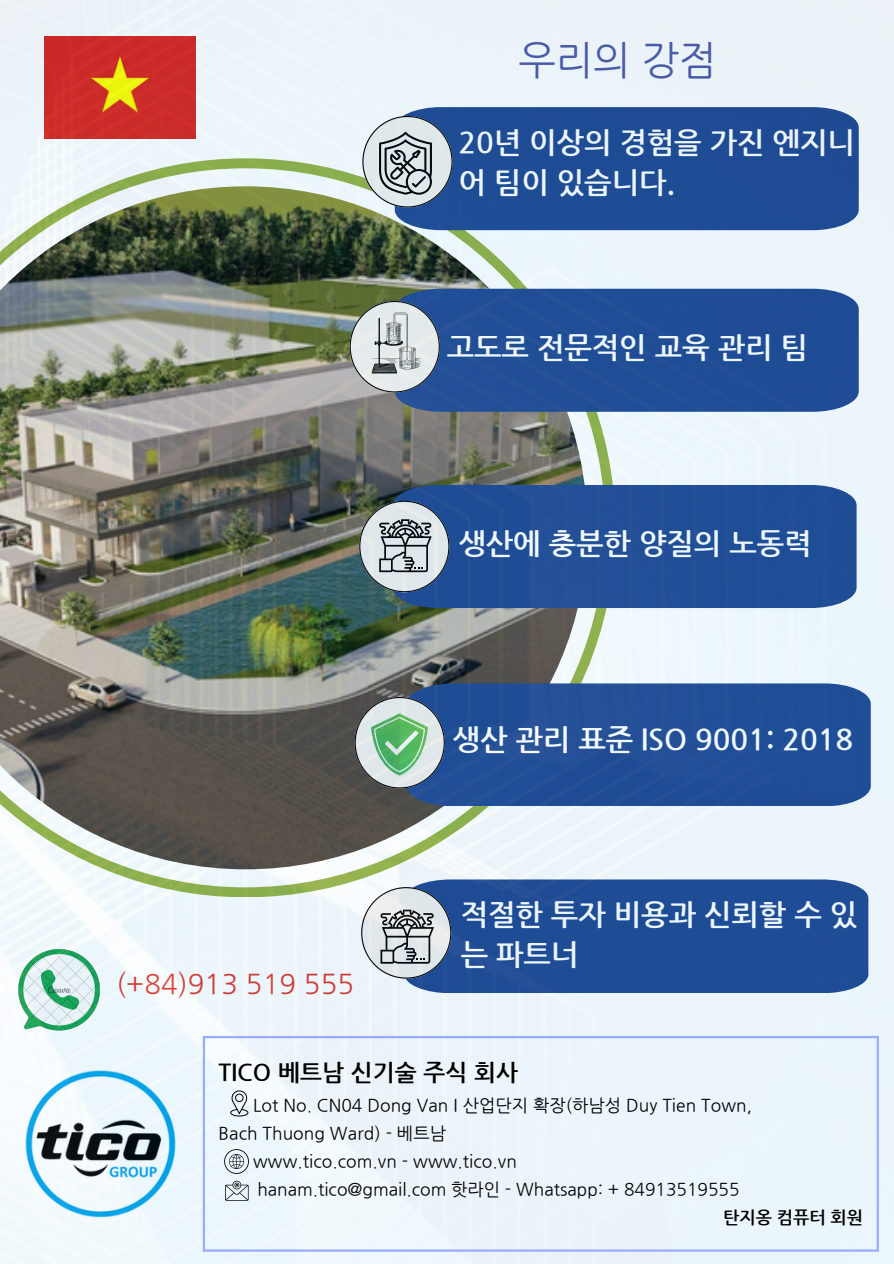
<style>
.page{position:relative;width:894px;height:1264px;background:#fff}
.page>*{position:absolute;margin:0;border:0;box-sizing:border-box;transform-origin:0 0}
.t1{font:39.75px "Nanum Gothic";color:#505aa8}
.t2{font:700 29.25px/40.5px "Nanum Gothic";letter-spacing:-.005em;color:#fff}
.t3{font:27.3px "Nanum Gothic";letter-spacing:.005em;color:#de362c}
.t4{font:700 23.25px "Nanum Gothic";letter-spacing:.005em;color:#000}
.t5{font:17.25px "Nanum Gothic";letter-spacing:.005em;color:#000}
.t6{font:700 17.25px "Nanum Gothic";color:#000}
</style>
<div class="page">
<img style="left:0;top:0;width:893px;height:1263px">
<hr style="left:203px;top:1038px;width:2px;height:211px;background:#99acff">
<hr style="left:876px;top:1038px;width:2px;height:211px;background:#99acff">
<hr style="left:203px;top:1035px;width:675px;height:3px;background:#99acff">
<hr style="left:203px;top:1249px;width:675px;height:2px;background:#99acff">
<svg style="left:225px;top:1180px;width:23px;height:20px"></svg>
<svg style="left:224px;top:1149px;width:25px;height:24px"></svg>
<svg style="left:230px;top:1089px;width:18px;height:27px"></svg>
<p class="t1" style="left:518px;top:37px;width:200px">우리의 강점</p>
<p class="t2" style="left:458px;top:121px;width:398px">20년 이상의 경험을 가진 엔지니 어 팀이 있습니다.</p>
<p class="t2" style="left:446px;top:326px;width:362px">고도로 전문적인 교육 관리 팀</p>
<h3 class="t2" style="left:458px;top:522px;width:354px">생산에 충분한 양질의 노동력</h3>
<h3 class="t2" style="left:452px;top:718px;width:402px">생산 관리 표준 ISO 9001: 2018</h3>
<h2 class="t3" style="left:116px;top:967px;width:239px">(+84)913 519 555</h2>
<h3 class="t2" style="left:460px;top:893px;width:398px">적절한 투자 비용과 신뢰할 수 있 는 파트너</h3>
<h3 class="t4" style="left:218px;top:1058px;width:301px">TICO 베트남 신기술 주식 회사</h3>
<p class="t5" style="left:253px;top:1094px;width:500px">Lot No. CN04 Dong Van I 산업단지 확장(하남성 Duy Tien Town,</p>
<p class="t5" style="left:218px;top:1122px;width:229px">Bach Thuong Ward) - 베트남</p>
<p class="t5" style="left:253px;top:1151px;width:265px">www.tico.com.vn - www.tico.vn</p>
<p class="t5" style="left:257px;top:1179px;width:483px">hanam.tico@gmail.com 핫라인 - Whatsapp: + 84913519555</p>
<p class="t6" style="left:723px;top:1207px;width:141px">탄지옹 컴퓨터 회원</p>
</div>
